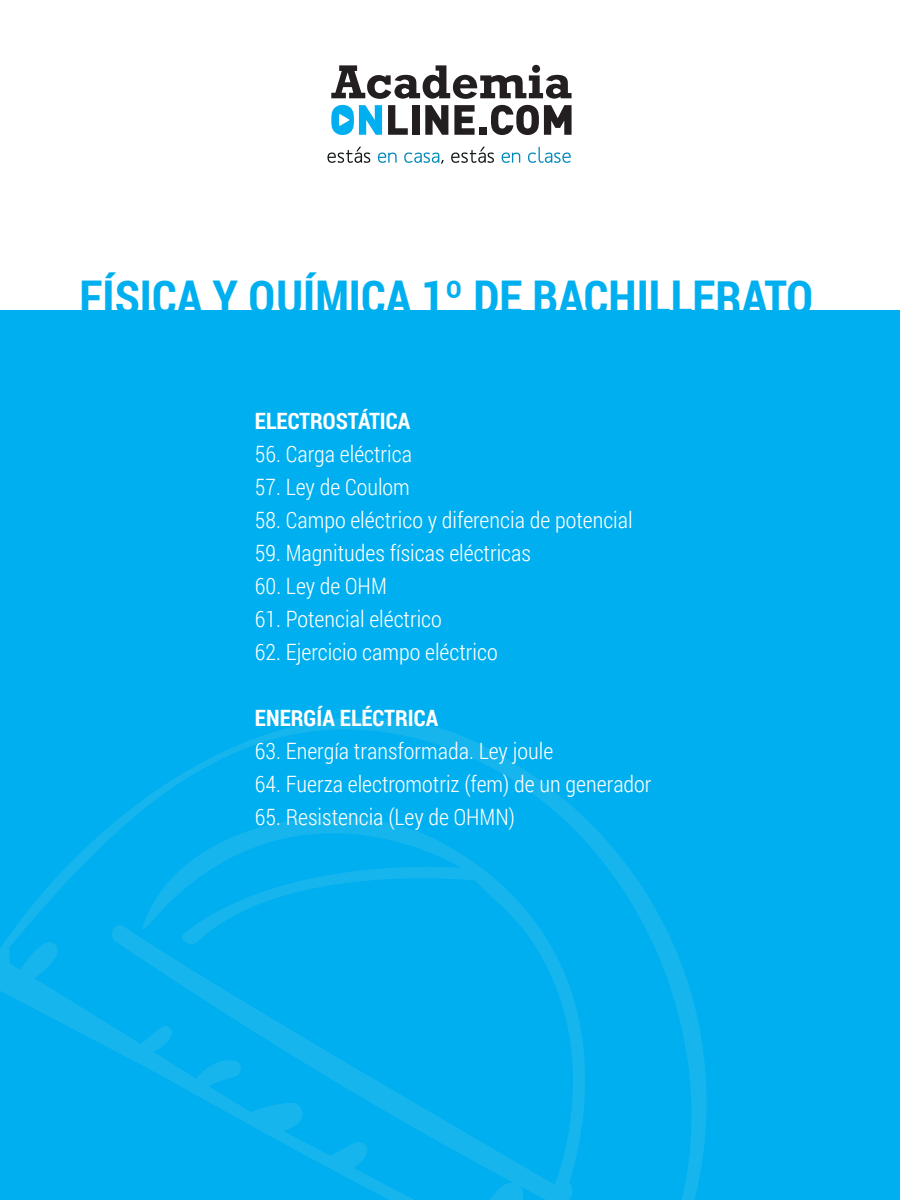
<style>
.page{position:relative;width:900px;height:1200px;background:#fff}
.page>*{position:absolute;margin:0;border:0;box-sizing:border-box;transform-origin:0 0}
.t1{font:700 46.5px "Roboto Condensed";color:#00afef}
.t2{font:300 22.5px "Roboto Condensed";color:#fff}
.t3{font:700 22.5px "Roboto Condensed";color:#fff}
</style>
<div class="page">
<div style="left:0;top:310px;width:900px;height:890px;background:#00afef"></div>
<svg style="left:0;top:718px;width:707px;height:482px"></svg>
<svg style="left:388px;top:105px;width:20px;height:30px"></svg>
<div style="left:412px;top:105px;width:7px;height:30px;background:#231f20"></div>
<svg style="left:425px;top:105px;width:23px;height:30px"></svg>
<svg style="left:454px;top:105px;width:21px;height:30px"></svg>
<div style="left:479px;top:127px;width:8px;height:8px;background:#231f20"></div>
<svg style="left:331px;top:105px;width:51px;height:30px"></svg>
<svg style="left:491px;top:105px;width:81px;height:30px"></svg>
<svg style="left:331px;top:65px;width:241px;height:34px"></svg>
<svg style="left:451px;top:147px;width:43px;height:16px"></svg>
<svg style="left:502px;top:153px;width:18px;height:10px"></svg>
<svg style="left:327px;top:147px;width:117px;height:17px"></svg>
<svg style="left:528px;top:147px;width:43px;height:16px"></svg>
<h1 class="t1" style="left:79px;top:265px;width:735px">FÍSICA Y QUÍMICA 1º DE BACHILLERATO</h1>
<p class="t3" style="left:255px;top:405px;width:157px">ELECTROSTÁTICA</p>
<p class="t2" style="left:255px;top:438px;width:159px">56. Carga eléctrica</p>
<p class="t2" style="left:255px;top:471px;width:156px">57. Ley de Coulom</p>
<p class="t2" style="left:255px;top:504px;width:379px">58. Campo eléctrico y diferencia de potencial</p>
<p class="t2" style="left:255px;top:537px;width:278px">59. Magnitudes físicas eléctricas</p>
<p class="t2" style="left:255px;top:570px;width:133px">60. Ley de OHM</p>
<p class="t2" style="left:255px;top:603px;width:188px">61. Potencial eléctrico</p>
<p class="t2" style="left:255px;top:636px;width:244px">62. Ejercicio campo eléctrico</p>
<p class="t3" style="left:255px;top:702px;width:185px">ENERGÍA ELÉCTRICA</p>
<p class="t2" style="left:255px;top:735px;width:300px">63. Energía transformada. Ley joule</p>
<p class="t2" style="left:255px;top:768px;width:398px">64. Fuerza electromotriz (fem) de un generador</p>
<p class="t2" style="left:255px;top:801px;width:262px">65. Resistencia (Ley de OHMN)</p>
</div>
